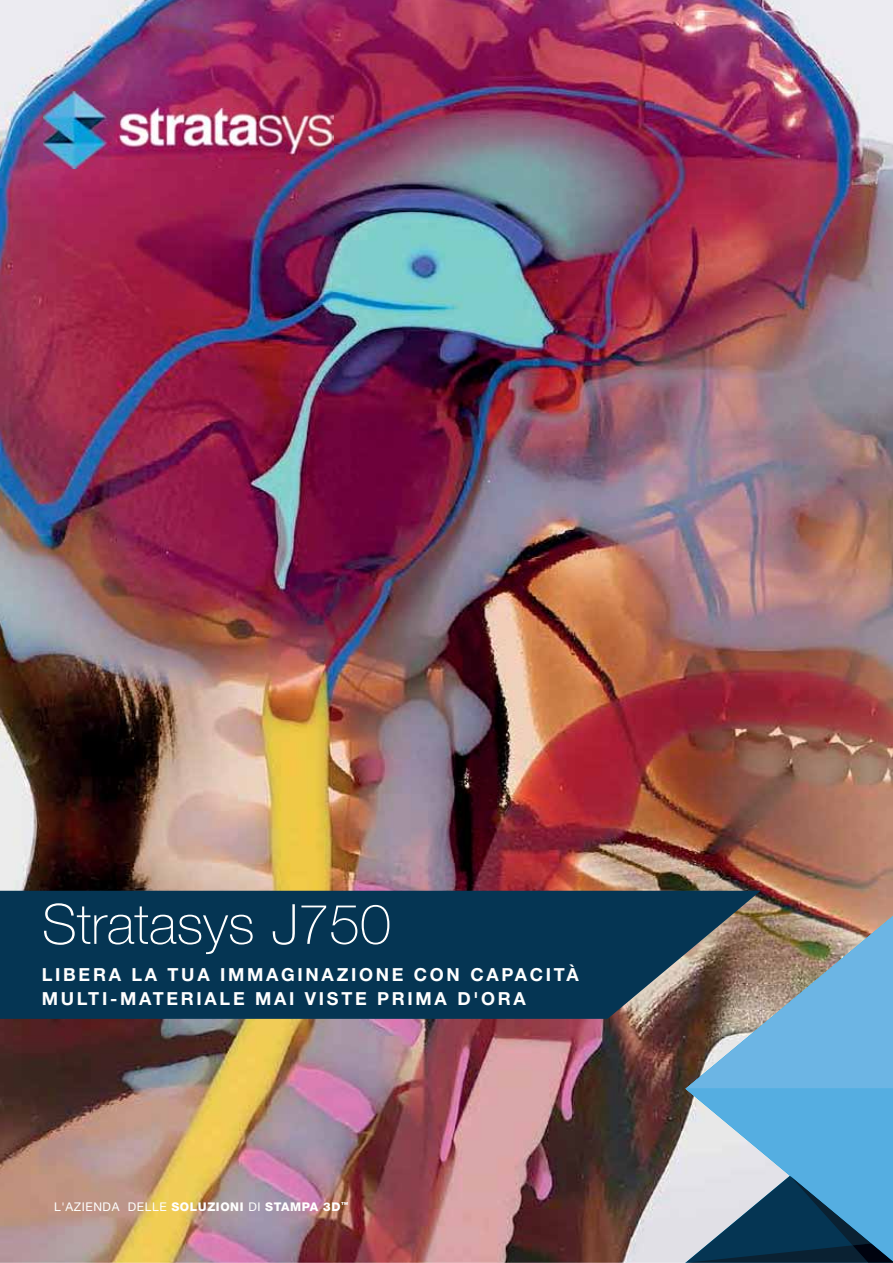
<style>
.page{position:relative;width:893px;height:1263px;background:#fff}
.page>*{position:absolute;margin:0;border:0;box-sizing:border-box;transform-origin:0 0}
.t1{font:100 55.5px "Helvetica Neue LT Std";color:#fff}
.t2{font:700 18px/24px "Helvetica Neue LT Std";letter-spacing:.15em;color:#fff}
.t3{font:800 12px "Helvetica Neue LT Std";letter-spacing:.05em;color:#fff}
.s1{font-weight:400}
</style>
<div class="page">
<img style="left:0;top:0;width:892px;height:1263px">
<svg style="left:685px;top:915px;width:207px;height:348px"></svg>
<svg style="left:0;top:891px;width:760px;height:128px;fill:#053553"></svg>
<img style="left:43px;top:91px;width:290px;height:77px">
<h1 class="t1" style="left:42px;top:892px;width:350px">Stratasys J750</h1>
<p class="t2" style="left:42px;top:965px;width:538px">LIBERA LA TUA IMMAGINAZIONE CON CAPACITÀ<br>MULTI-MATERIALE MAI VISTE PRIMA D'ORA</p>
<p class="t3" style="left:54px;top:1200px;width:295px"><span class="s1">L'AZIENDA DELLE</span> SOLUZIONI <span class="s1">DI</span> STAMPA 3D<sup>™</sup></p>
</div>
